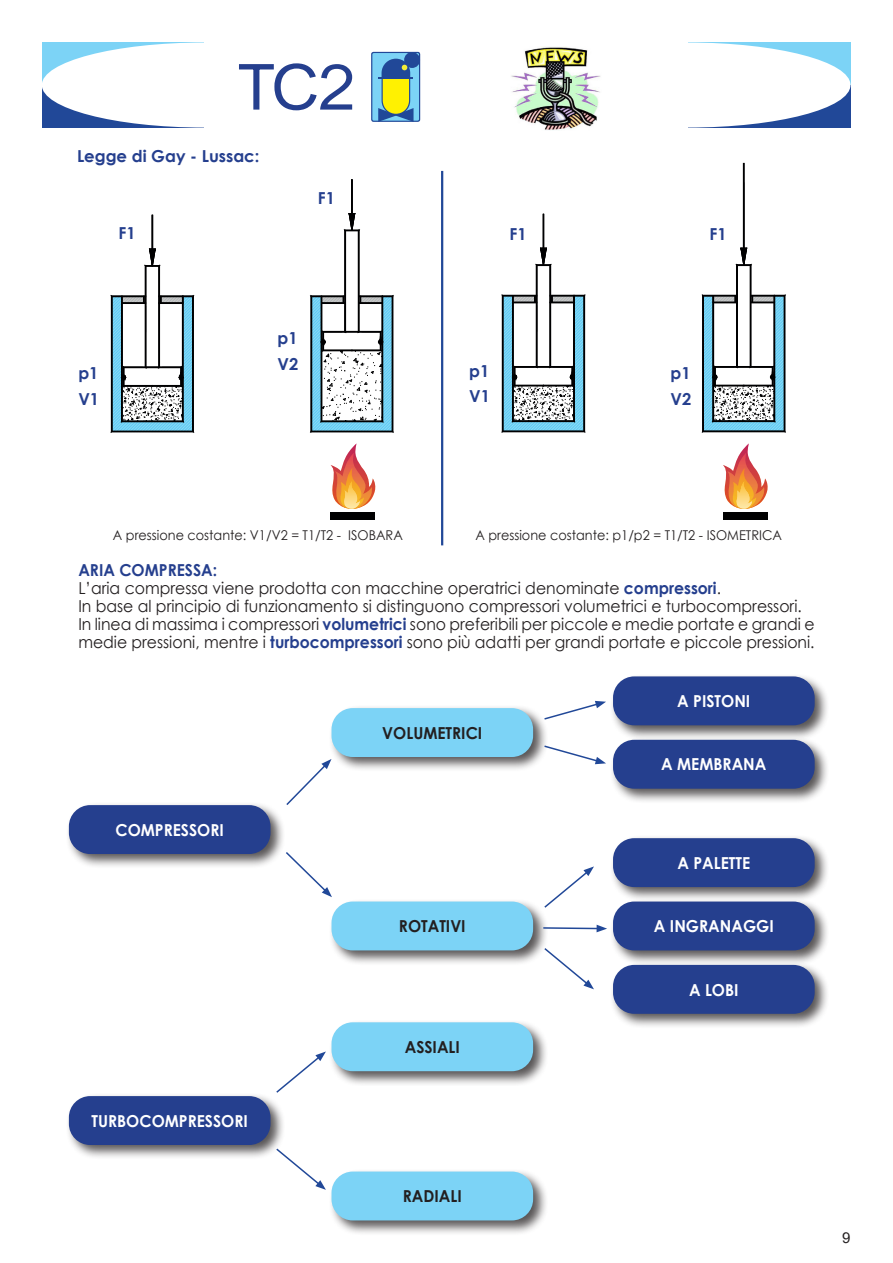
<style>
.page{position:relative;width:893px;height:1263px;background:#fff}
.page>*{position:absolute;margin:0;border:0;box-sizing:border-box;transform-origin:0 0}
.t1{font:16.5px/18px "Century Gothic";color:#231f20;scale:.95 1}
.t2{font:700 16.5px "Century Gothic";color:#fff;scale:.95 1}
.t3{font:700 16.5px "Century Gothic";color:#253f8e}
.t4{font:700 16.5px "Century Gothic";color:#231f20;scale:.95 1}
.t5{font:700 16.5px "Century Gothic";color:#253f8e;scale:.95 1}
.pag_sx{font:15px "Arial";color:#231f20}
.t6{font:13.5px "Century Gothic";color:#231f20;scale:.95 1}
.s1{font-weight:700;color:#253f8e}
</style>
<div class="page">
<div style="left:42px;top:43px;width:808px;height:42px;background:#7cd3f6"></div>
<div style="left:42px;top:85px;width:808px;height:43px;background:#214898"></div>
<div style="left:42px;top:43px;width:325px;height:85px;background:#fff;border-radius:50%"></div>
<div style="left:525px;top:43px;width:325px;height:85px;background:#fff;border-radius:50%"></div>
<div style="left:205px;top:36px;width:483px;height:102px;background:#fff"></div>
<svg style="left:371px;top:52px;width:49px;height:70px"></svg>
<hr style="left:379px;top:77px;width:34px;height:2px;background:#214898">
<svg style="left:239px;top:63px;width:114px;height:48px"></svg>
<img style="left:511px;top:47px;width:90px;height:83px">
<svg style="left:111px;top:215px;width:83px;height:217px"></svg>
<svg style="left:311px;top:180px;width:82px;height:252px"></svg>
<svg style="left:330px;top:443px;width:46px;height:66px"></svg>
<div style="left:330px;top:512px;width:45px;height:8px;background:#000001"></div>
<svg style="left:502px;top:214px;width:83px;height:218px"></svg>
<svg style="left:702px;top:163px;width:83px;height:269px"></svg>
<svg style="left:723px;top:443px;width:45px;height:66px"></svg>
<div style="left:723px;top:512px;width:45px;height:8px;background:#000001"></div>
<div style="left:66px;top:802px;width:220px;height:67px;background:#231f20;opacity:.75"></div>
<div style="left:69px;top:805px;width:201px;height:49px;background:#253f8e;border-radius:21px"></div>
<div style="left:329px;top:705px;width:219px;height:67px;background:#231f20;opacity:.75"></div>
<div style="left:331px;top:708px;width:202px;height:49px;background:#7cd3f6;border-radius:21px"></div>
<div style="left:329px;top:898px;width:219px;height:67px;background:#231f20;opacity:.75"></div>
<div style="left:331px;top:901px;width:202px;height:49px;background:#7cd3f6;border-radius:21px"></div>
<div style="left:610px;top:673px;width:220px;height:67px;background:#231f20;opacity:.75"></div>
<div style="left:613px;top:676px;width:202px;height:49px;background:#253f8e;border-radius:21px"></div>
<div style="left:610px;top:737px;width:220px;height:67px;background:#231f20;opacity:.75"></div>
<div style="left:613px;top:740px;width:202px;height:49px;background:#253f8e;border-radius:21px"></div>
<div style="left:610px;top:835px;width:220px;height:67px;background:#231f20;opacity:.75"></div>
<div style="left:613px;top:838px;width:202px;height:49px;background:#253f8e;border-radius:21px"></div>
<div style="left:610px;top:898px;width:220px;height:67px;background:#231f20;opacity:.75"></div>
<div style="left:613px;top:901px;width:202px;height:49px;background:#253f8e;border-radius:21px"></div>
<div style="left:610px;top:962px;width:220px;height:67px;background:#231f20;opacity:.75"></div>
<div style="left:613px;top:965px;width:202px;height:49px;background:#253f8e;border-radius:21px"></div>
<svg style="left:285px;top:759px;width:46px;height:48px"></svg>
<svg style="left:284px;top:850px;width:48px;height:47px"></svg>
<svg style="left:543px;top:701px;width:63px;height:20px"></svg>
<svg style="left:543px;top:744px;width:63px;height:20px"></svg>
<svg style="left:543px;top:866px;width:51px;height:43px"></svg>
<svg style="left:543px;top:946px;width:51px;height:43px"></svg>
<svg style="left:542px;top:925px;width:65px;height:7px"></svg>
<div style="left:66px;top:1093px;width:220px;height:67px;background:#231f20;opacity:.75"></div>
<div style="left:69px;top:1096px;width:201px;height:49px;background:#253f8e;border-radius:21px"></div>
<div style="left:329px;top:1019px;width:219px;height:67px;background:#231f20;opacity:.75"></div>
<div style="left:331px;top:1022px;width:202px;height:49px;background:#7cd3f6;border-radius:21px"></div>
<div style="left:329px;top:1168px;width:219px;height:67px;background:#231f20;opacity:.75"></div>
<div style="left:331px;top:1171px;width:202px;height:49px;background:#7cd3f6;border-radius:21px"></div>
<svg style="left:275px;top:1051px;width:51px;height:43px"></svg>
<svg style="left:275px;top:1147px;width:51px;height:43px"></svg>
<hr style="left:441px;top:171px;width:2px;height:374px;background:#214898">
<p class="t3" style="left:77px;top:143px;width:184px">Legge di Gay - Lussac:</p>
<p class="t3" style="left:118px;top:221px;width:19px">F1</p>
<p class="t3" style="left:318px;top:185px;width:19px">F1</p>
<p class="t3" style="left:78px;top:361px;width:22px">p1</p>
<p class="t3" style="left:78px;top:386px;width:22px">V1</p>
<p class="t3" style="left:277px;top:326px;width:22px">p1</p>
<p class="t3" style="left:277px;top:351px;width:22px">V2</p>
<p class="t3" style="left:509px;top:221px;width:19px">F1</p>
<p class="t3" style="left:709px;top:221px;width:19px">F1</p>
<p class="t3" style="left:469px;top:358px;width:22px">p1</p>
<p class="t3" style="left:469px;top:384px;width:22px">V1</p>
<p class="t3" style="left:671px;top:361px;width:22px">p1</p>
<p class="t3" style="left:671px;top:386px;width:22px">V2</p>
<p class="t6" style="left:113px;top:526px;width:307px">A pressione costante: V1/V2 = T1/T2 - ISOBARA</p>
<p class="t6" style="left:475px;top:526px;width:324px">A pressione costante: p1/p2 = T1/T2 - ISOMETRICA</p>
<p class="t5" style="left:78px;top:557px;width:148px">ARIA COMPRESSA:</p>
<p class="t1" style="left:78px;top:579px;width:678px">L’aria compressa viene prodotta con macchine operatrici denominate <span class="s1">compressori</span>.</p>
<p class="t1" style="left:78px;top:597px;width:763px">In base al principio di funzionamento si distinguono compressori volumetrici e turbocompressori.</p>
<p class="t1" style="left:78px;top:615px;width:777px">In linea di massima i compressori <span class="s1">volumetrici</span> sono preferibili per piccole e medie portate e grandi e medie pressioni, mentre i <span class="s1">turbocompressori</span> sono più adatti per grandi portate e piccole pressioni.</p>
<p class="t2" style="left:115px;top:817px;width:116px">COMPRESSORI</p>
<p class="t2" style="left:91px;top:1108px;width:166px">TURBOCOMPRESSORI</p>
<p class="t4" style="left:382px;top:720px;width:107px">VOLUMETRICI</p>
<p class="t4" style="left:399px;top:914px;width:72px">ROTATIVI</p>
<p class="t4" style="left:405px;top:1034px;width:60px">ASSIALI</p>
<p class="t4" style="left:403px;top:1184px;width:64px">RADIALI</p>
<p class="t2" style="left:677px;top:688px;width:78px">A PISTONI</p>
<p class="t2" style="left:661px;top:752px;width:112px">A MEMBRANA</p>
<p class="t2" style="left:677px;top:850px;width:78px">A PALETTE</p>
<p class="t2" style="left:654px;top:914px;width:128px">A INGRANAGGI</p>
<p class="t2" style="left:689px;top:977px;width:54px">A LOBI</p>
<p class="pag_sx" style="left:842px;top:1227px;width:10px">9</p>
</div>
